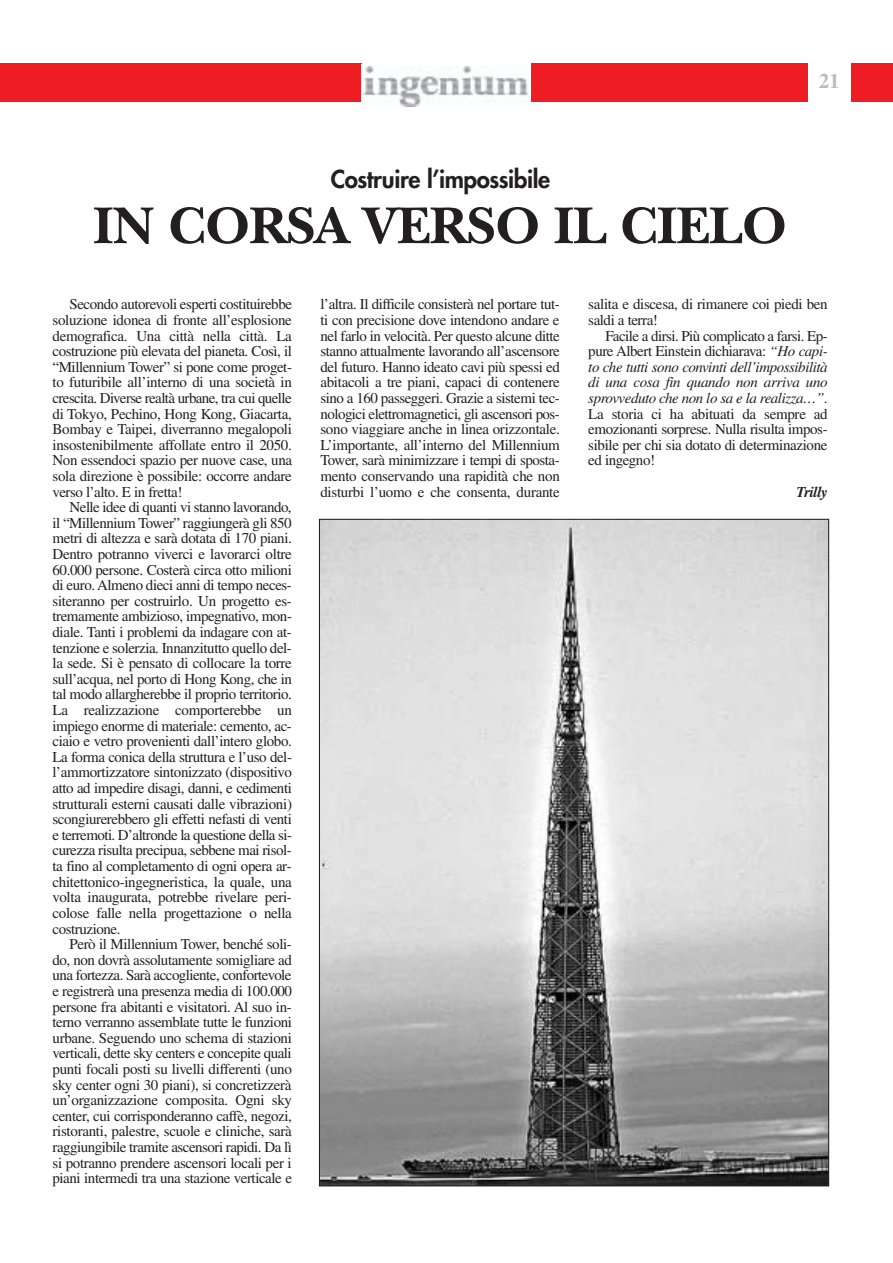
<style>
.page{position:relative;width:893px;height:1263px;background:#fff}
.page>*{position:absolute;margin:0;border:0;box-sizing:border-box;transform-origin:0 0}
.t1{font:700 54px "New Baskerville";letter-spacing:-.015em;color:#231f20}
.t2{font:800 24px "Futura";letter-spacing:-.015em;color:#231f20}
.t3{font:700 21px "Times";color:#bcbdc0}
.t4{font:15px/15.6px "Times";letter-spacing:-.02em;color:#231f20;text-align:justify}
.t5{font:italic 700 15px "Times";letter-spacing:-.03em;color:#231f20}
.s1{font-style:italic}
</style>
<div class="page">
<div style="left:0;top:64px;width:361px;height:38px;background:#ee1d23"></div>
<img style="left:362px;top:67px;width:167px;height:40px">
<div style="left:531px;top:64px;width:277px;height:38px;background:#ee1d23"></div>
<div style="left:850px;top:64px;width:43px;height:38px;background:#ee1d23"></div>
<img style="left:321px;top:521px;width:506px;height:663px">
<h2 class="t2" style="left:331px;top:168px;width:221px">Costruire l’impossibile</h2>
<h1 class="t1" style="left:93px;top:208px;width:696px">IN CORSA VERSO IL CIELO</h1>
<h3 class="t3" style="left:819px;top:74px;width:22px">21</h3>
<p class="t4" style="left:53px;top:298px;width:241px;text-indent:17px">Secondo autorevoli esperti costituirebbe soluzione idonea di fronte all’esplosione demografica. Una città nella città. La costruzione più elevata del pianeta. Così, il “Millennium Tower” si pone come proget&shy;to futuribile all’interno di una società in crescita. Diverse realtà urbane, tra cui quelle di Tokyo, Pechino, Hong Kong, Giacarta, Bombay e Taipei, diverranno megalopoli insostenibilmente affollate entro il 2050.<br>Non essendoci spazio per nuove case, una sola direzione è possibile: occorre andare verso l’alto. E in fretta!</p>
<p class="t4" style="left:53px;top:501px;width:241px;text-indent:17px">Nelle idee di quanti vi stanno lavorando, il “Millennium Tower” raggiungerà gli 850 metri di altezza e sarà dotata di 170 piani.<br>Dentro potranno viverci e lavorarci oltre 60.000 persone. Costerà circa otto milioni di euro. Almeno dieci anni di tempo neces&shy;siteranno per costruirlo. Un progetto es&shy;tremamente ambizioso, impegnativo, mon&shy;diale. Tanti i problemi da indagare con at&shy;tenzione e solerzia. Innanzitutto quello del&shy;la sede. Si è pensato di collocare la torre sull’acqua, nel porto di Hong Kong, che in tal modo allargherebbe il proprio territorio.<br>La realizzazione comporterebbe un impiego enorme di materiale: cemento, ac&shy;ciaio e vetro provenienti dall’intero globo.<br>La forma conica della struttura e l’uso del&shy;l’ammortizzatore sintonizzato (dispositivo atto ad impedire disagi, danni, e cedimenti strutturali esterni causati dalle vibrazioni) scongiurerebbero gli effetti nefasti di venti e terremoti. D’altronde la questione della si&shy;curezza risulta precipua, sebbene mai risol&shy;ta fino al completamento di ogni opera ar&shy;chitettonico-ingegneristica, la quale, una volta inaugurata, potrebbe rivelare peri&shy;colose falle nella progettazione o nella costruzione.</p>
<p class="t4" style="left:53px;top:938px;width:241px;text-indent:17px">Però il Millennium Tower, benché soli&shy;do, non dovrà assolutamente somigliare ad una fortezza. Sarà accogliente, confortevole e registrerà una presenza media di 100.000 persone fra abitanti e visitatori. Al suo in&shy;terno verranno assemblate tutte le funzioni urbane. Seguendo uno schema di stazioni verticali, dette sky centers e concepite quali punti focali posti su livelli differenti (uno sky center ogni 30 piani), si concretizzerà un’organizzazione composita. Ogni sky center, cui corrisponderanno caffè, negozi, ristoranti, palestre, scuole e cliniche, sarà raggiungibile tramite ascensori rapidi. Da lì si potranno prendere ascensori locali per i piani intermedi tra una stazione verticale e</p>
<p class="t4" style="left:320px;top:298px;width:241px">l’altra. Il difficile consisterà nel portare tut&shy;ti con precisione dove intendono andare e nel farlo in velocità. Per questo alcune ditte stanno attualmente lavorando all’ascensore del futuro. Hanno ideato cavi più spessi ed abitacoli a tre piani, capaci di contenere sino a 160 passeggeri. Grazie a sistemi tec&shy;nologici elettromagnetici, gli ascensori pos&shy;sono viaggiare anche in linea orizzontale.<br>L’importante, all’interno del Millennium Tower, sarà minimizzare i tempi di sposta&shy;mento conservando una rapidità che non disturbi l’uomo e che consenta, durante</p>
<p class="t4" style="left:588px;top:298px;width:241px">salita e discesa, di rimanere coi piedi ben saldi a terra!</p>
<p class="t4" style="left:588px;top:329px;width:241px;text-indent:17px">Facile a dirsi. Più complicato a farsi. Ep&shy;pure Albert Einstein dichiarava: <span class="s1">“Ho capi&shy;to che tutti sono convinti dell’impossibilità di una cosa fin quando non arriva uno sprovveduto che non lo sa e la realizza…”</span>.<br>La storia ci ha abituati da sempre ad emozionanti sorprese. Nulla risulta impos&shy;sibile per chi sia dotato di determinazione ed ingegno!</p>
<p class="t5" style="left:796px;top:486px;width:33px">Trilly</p>
</div>
